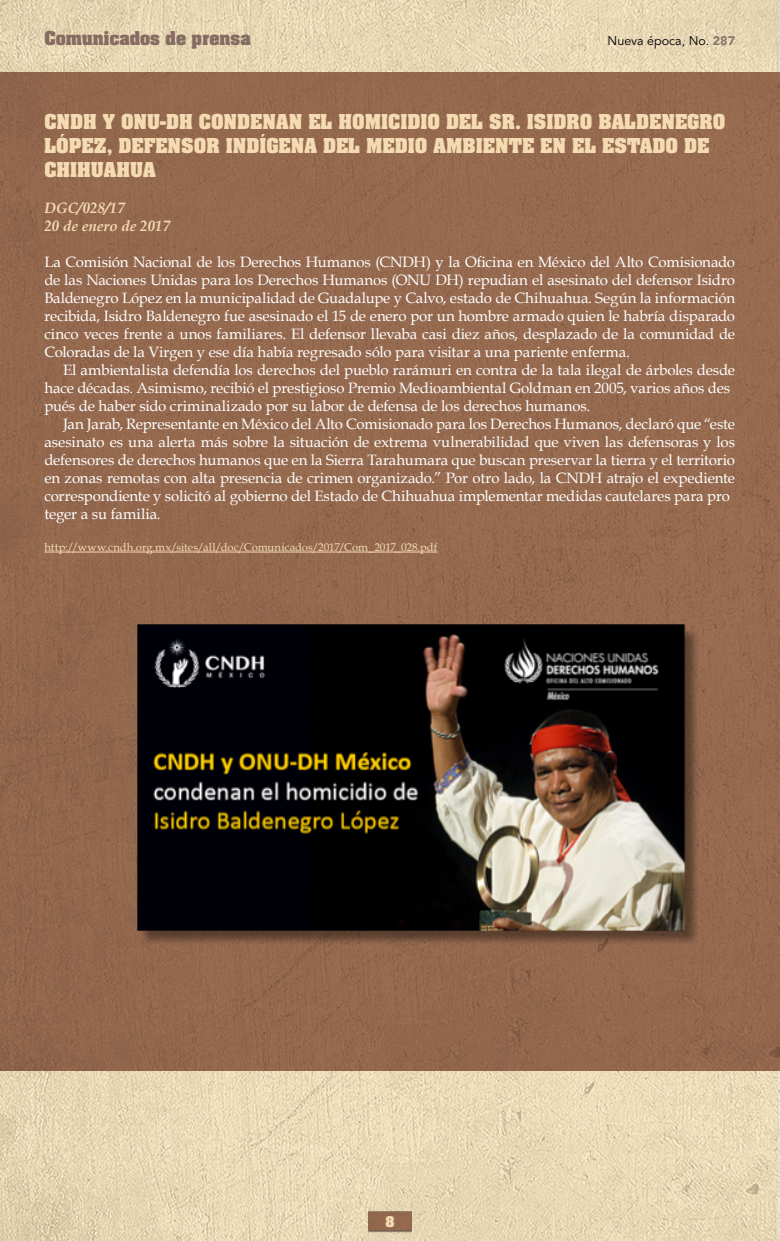
<style>
.page{position:relative;width:780px;height:1241px;background:#fff}
.page>*{position:absolute;margin:0;border:0;box-sizing:border-box;transform-origin:0 0}
.t1{font:700 17.5px/23.8px "Aachen Std";color:#f4dbb2}
.t2{font:700 16.25px "Aachen Std";color:#866b61}
.t3{font:15px/18px "Book Antiqua";letter-spacing:-.005em;color:#fff}
.t4{font:italic 700 15px/18px "Book Antiqua";color:#f4dbb2}
.t5{font:12.5px "Avenir LT Std";color:#000}
.t6{font:700 12.5px "Aachen Std";color:#f4dbb2}
.t7{font:11.25px "Book Antiqua";letter-spacing:-.005em;color:#f4dbb2}
.s1{font-weight:900;color:#88786d}
</style>
<div class="page">
<img style="left:0;top:0;width:779px;height:1240px">
<img style="left:368px;top:1204px;width:43px;height:32px">
<div style="left:0;top:73px;width:779px;height:997px;background:#95694f"></div>
<hr style="left:44px;top:551px;width:393px;height:1px;background:#f4dbb2">
<div style="left:140px;top:627px;width:560px;height:318px;background:#000;opacity:.4"></div>
<img style="left:136px;top:624px;width:550px;height:307px">
<p class="t2" style="left:44px;top:26px;width:208px">Comunicados de prensa</p>
<p class="t5" style="left:607px;top:34px;width:129px">Nueva época, No. <span class="s1">287</span></p>
<h3 class="t1" style="left:44px;top:110px;width:682px">CNDH Y ONU-DH CONDENAN EL HOMICIDIO DEL SR. ISIDRO BALDENEGRO<br>LÓPEZ, DEFENSOR INDÍGENA DEL MEDIO AMBIENTE EN EL ESTADO DE<br>CHIHUAHUA</h3>
<p class="t4" style="left:44px;top:199px;width:127px">DGC/028/17<br>20 de enero de 2017</p>
<p class="t3" style="left:44px;top:253px;width:692px">La Comisión Nacional de los Derechos Humanos (CNDH) y la Oficina en México del Alto Comisionado</p>
<p class="t3" style="left:44px;top:271px;width:692px;text-align:justify">de las Naciones Unidas para los Derechos Humanos (ONU DH) repudian el asesinato del defensor Isidro Baldenegro López en la municipalidad de Guadalupe y Calvo, estado de Chihuahua. Según la información recibida, Isidro Baldenegro fue asesinado el 15 de enero por un hombre armado quien le habría disparado cinco veces frente a unos familiares. El defensor llevaba casi diez años, desplazado de la comunidad de Coloradas de la Virgen y ese día había regresado sólo para visitar a una pariente enferma.</p>
<p class="t3" style="left:44px;top:361px;width:692px;text-indent:19px">El ambientalista defendía los derechos del pueblo rarámuri en contra de la tala ilegal de árboles desde hace décadas. Asimismo, recibió el prestigioso Premio Medioambiental Goldman en 2005, varios años des pués de haber sido criminalizado por su labor de defensa de los derechos humanos.</p>
<p class="t3" style="left:44px;top:415px;width:692px;text-indent:19px">Jan Jarab, Representante en México del Alto Comisionado para los Derechos Humanos, declaró que “este asesinato es una alerta más sobre la situación de extrema vulnerabilidad que viven las defensoras y los defensores de derechos humanos que en la Sierra Tarahumara que buscan preservar la tierra y el territorio en zonas remotas con alta presencia de crimen organizado.” Por otro lado, la CNDH atrajo el expediente correspondiente y solicitó al gobierno del Estado de Chihuahua implementar medidas cautelares para pro teger a su familia.</p>
<p class="t7" style="left:44px;top:539px;width:395px">http://www.cndh.org.mx/sites/all/doc/Comunicados/2017/Com_2017_028.pdf</p>
<p class="t6" style="left:385px;top:1212px;width:10px">8</p>
</div>
